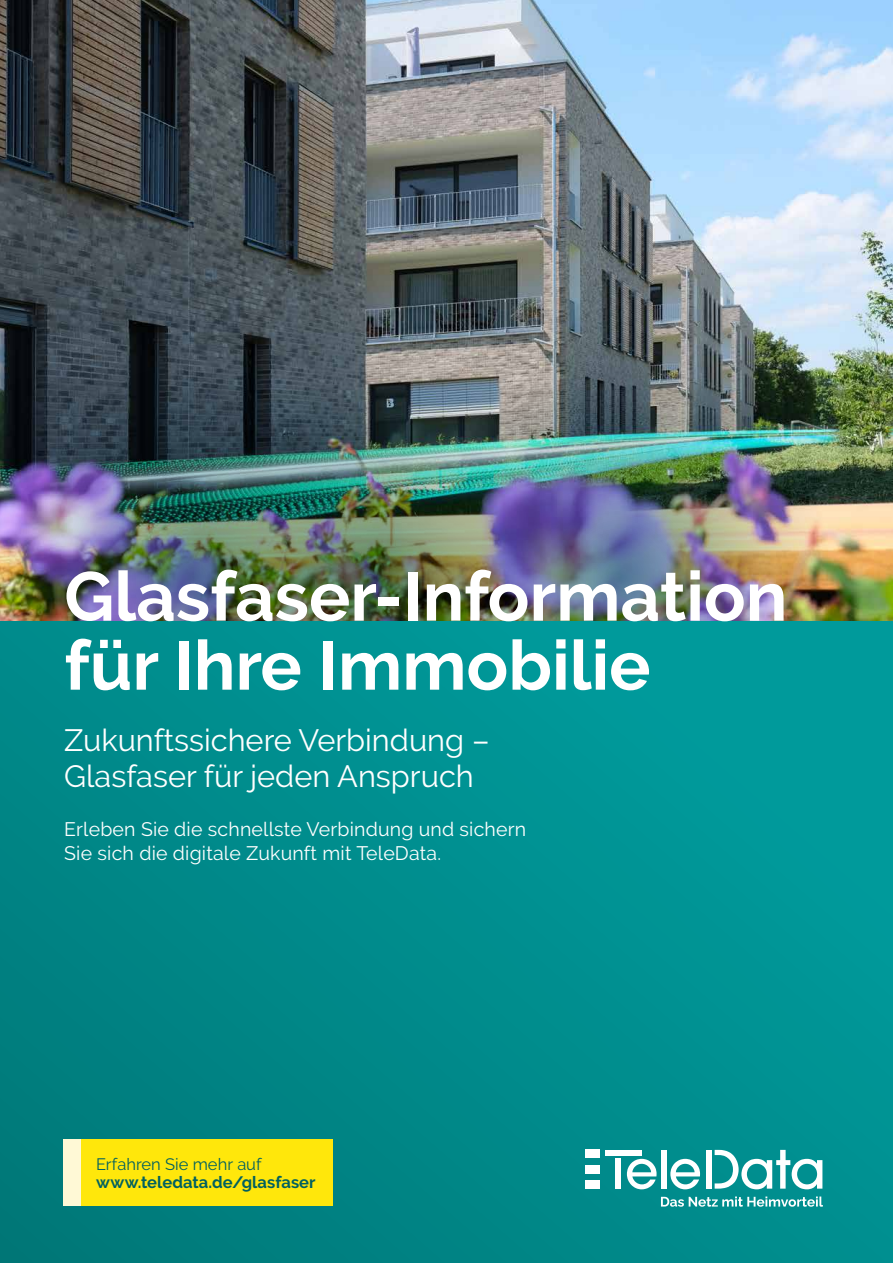
<style>
.page{position:relative;width:893px;height:1263px;background:#fff}
.page>*{position:absolute;margin:0;border:0;box-sizing:border-box;transform-origin:0 0}
.t1{font:700 69px/69px "Raleway";color:#fff}
.t2{font:30.75px/36.9px "Raleway";color:#fff}
.t3{font:19.5px/24px "Raleway";letter-spacing:.01em;color:#fff}
.t4{font:700 16.5px "Raleway";letter-spacing:.005em;color:#006060}
.t5{font:16.5px "Raleway";color:#006060}
</style>
<div class="page">
<div style="left:0;top:0;width:893px;height:1263px;background:linear-gradient(to right,#008282,#00999a)"></div>
<img style="left:0;top:0;width:893px;height:621px">
<img style="left:0;top:362px;width:161px;height:259px">
<img style="left:161px;top:362px;width:244px;height:259px">
<img style="left:405px;top:362px;width:429px;height:259px">
<div style="left:81px;top:1139px;width:252px;height:67px;background:#ffe70b"></div>
<div style="left:64px;top:1139px;width:17px;height:67px;background:#fff9d6"></div>
<div style="left:585px;top:1181px;width:14px;height:8px;background:#fff"></div>
<div style="left:585px;top:1150px;width:14px;height:8px;background:#fff"></div>
<div style="left:585px;top:1165px;width:14px;height:8px;background:#fff"></div>
<svg style="left:627px;top:1159px;width:30px;height:30px"></svg>
<div style="left:661px;top:1150px;width:6px;height:38px;background:#fff"></div>
<svg style="left:670px;top:1159px;width:30px;height:30px"></svg>
<div style="left:706px;top:1150px;width:6px;height:38px;background:#fff"></div>
<svg style="left:715px;top:1150px;width:107px;height:39px"></svg>
<div style="left:616px;top:1158px;width:5px;height:31px;background:#fff"></div>
<div style="left:606px;top:1150px;width:36px;height:5px;background:#fff"></div>
<svg style="left:661px;top:1196px;width:162px;height:11px"></svg>
<h1 class="t1" style="left:64px;top:562px;width:725px">Glasfaser-Information für Ihre Immobilie</h1>
<h2 class="t2" style="left:64px;top:721px;width:427px">Zukunftssichere Verbindung –<br>Glasfaser für jeden Anspruch</h2>
<p class="t3" style="left:64px;top:816px;width:463px">Erleben Sie die schnellste Verbindung und sichern<br>Sie sich die digitale Zukunft mit TeleData.</p>
<p class="t5" style="left:96px;top:1154px;width:167px">Erfahren Sie mehr auf</p>
<p class="t4" style="left:96px;top:1173px;width:221px">www.teledata.de/glasfaser</p>
</div>
